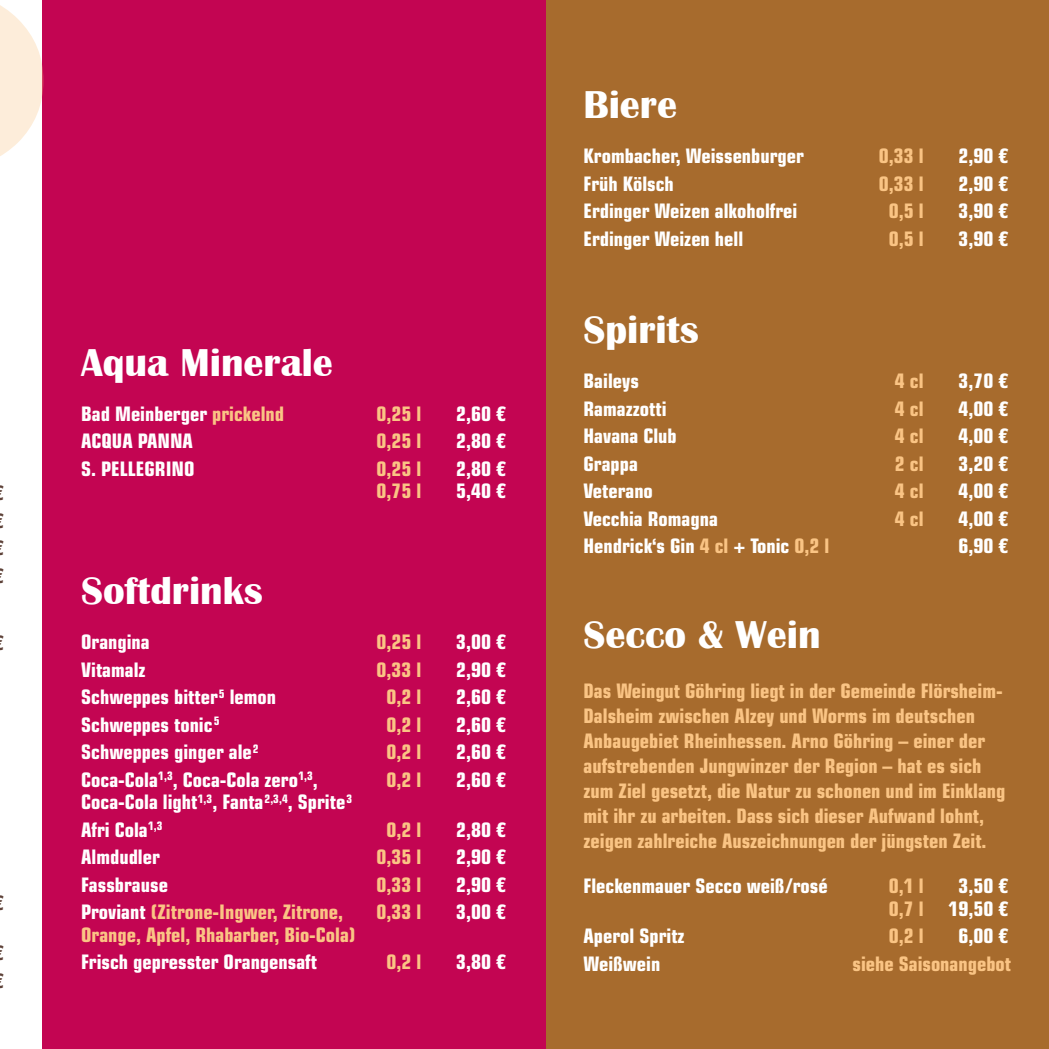
<style>
.page{position:relative;width:1049px;height:1049px;background:#fff}
.page>*{position:absolute;margin:0;border:0;box-sizing:border-box;transform-origin:0 0}
.t1{font:700 40px "Britannic";color:#fff}
.t2{font:700 condensed 20px/27.5px "Eurostile LT Std";color:#fff}
.t3{font:700 condensed 20px/25px "Eurostile LT Std";color:#fac484}
.s1{color:#fac484}
.s2{color:#fff}
</style>
<div class="page">
<div style="left:546px;top:0;width:503px;height:1049px;background:#a76b2d"></div>
<div style="left:43px;top:0;width:503px;height:1049px;background:#c30552"></div>
<svg style="left:0;top:0;width:43px;height:329px"></svg>
<h1 class="t1" style="left:81px;top:340px;width:253px">Aqua Minerale</h1>
<p class="t2" style="left:81px;top:400px;width:204px">Bad Meinberger <span class="s1">prickelnd</span></p>
<p class="t3" style="left:376px;top:401px;width:46px">0,25 l</p>
<p class="t2" style="left:456px;top:400px;width:51px">2,60 €</p>
<p class="t2" style="left:81px;top:427px;width:113px">ACQUA PANNA</p>
<p class="t3" style="left:376px;top:428px;width:46px">0,25 l</p>
<p class="t2" style="left:456px;top:427px;width:51px">2,80 €</p>
<p class="t2" style="left:81px;top:455px;width:115px">S. PELLEGRINO</p>
<p class="t3" style="left:376px;top:456px;width:46px">0,25 l</p>
<p class="t2" style="left:456px;top:455px;width:51px">2,80 €</p>
<p class="t3" style="left:376px;top:478px;width:46px">0,75 l</p>
<p class="t2" style="left:456px;top:477px;width:51px">5,40 €</p>
<h1 class="t1" style="left:81px;top:568px;width:183px">Softdrinks</h1>
<p class="t2" style="left:81px;top:628px;width:70px">Orangina</p>
<p class="t3" style="left:376px;top:630px;width:46px">0,25 l</p>
<p class="t2" style="left:456px;top:628px;width:51px">3,00 €</p>
<p class="t2" style="left:81px;top:656px;width:66px">Vitamalz</p>
<p class="t3" style="left:376px;top:657px;width:46px">0,33 l</p>
<p class="t2" style="left:456px;top:656px;width:51px">2,90 €</p>
<p class="t2" style="left:81px;top:683px;width:196px">Schweppes bitter<sup>5</sup> lemon</p>
<p class="t3" style="left:386px;top:685px;width:36px">0,2 l</p>
<p class="t2" style="left:456px;top:683px;width:51px">2,60 €</p>
<p class="t2" style="left:81px;top:711px;width:140px">Schweppes tonic<sup>5</sup></p>
<p class="t3" style="left:386px;top:712px;width:36px">0,2 l</p>
<p class="t2" style="left:456px;top:711px;width:51px">2,60 €</p>
<p class="t2" style="left:81px;top:738px;width:179px">Schweppes ginger ale<sup>2</sup></p>
<p class="t3" style="left:386px;top:740px;width:36px">0,2 l</p>
<p class="t2" style="left:456px;top:738px;width:51px">2,60 €</p>
<p class="t2" style="left:81px;top:766px;width:238px">Coca-Cola<sup>1,3</sup>, Coca-Cola zero<sup>1,3</sup>,</p>
<p class="t3" style="left:386px;top:767px;width:36px">0,2 l</p>
<p class="t2" style="left:456px;top:766px;width:51px">2,60 €</p>
<p class="t2" style="left:81px;top:788px;width:272px">Coca-Cola light<sup>1,3</sup>, Fanta<sup>2,3,4</sup>, Sprite<sup>3<br></sup>Afri Cola<sup>1,3</sup></p>
<p class="t3" style="left:386px;top:817px;width:36px">0,2 l</p>
<p class="t2" style="left:456px;top:816px;width:51px">2,80 €</p>
<p class="t2" style="left:81px;top:843px;width:80px">Almdudler</p>
<p class="t3" style="left:376px;top:845px;width:46px">0,35 l</p>
<p class="t2" style="left:456px;top:843px;width:51px">2,90 €</p>
<p class="t2" style="left:81px;top:871px;width:88px">Fassbrause</p>
<p class="t3" style="left:376px;top:872px;width:46px">0,33 l</p>
<p class="t2" style="left:456px;top:871px;width:51px">2,90 €</p>
<p class="t3" style="left:81px;top:900px;width:263px"><span class="s2">Proviant</span> (Zitrone-Ingwer, Zitrone,</p>
<p class="t3" style="left:376px;top:900px;width:46px">0,33 l</p>
<p class="t2" style="left:456px;top:898px;width:51px">3,00 €</p>
<p class="t3" style="left:81px;top:922px;width:276px">Orange, Apfel, Rhabarber, Bio-Cola)</p>
<p class="t2" style="left:81px;top:948px;width:237px">Frisch gepresster Orangensaft</p>
<p class="t3" style="left:386px;top:950px;width:36px">0,2 l</p>
<p class="t2" style="left:456px;top:948px;width:51px">3,80 €</p>
<h1 class="t1" style="left:583px;top:82px;width:95px">Biere</h1>
<p class="t2" style="left:583px;top:142px;width:222px">Krombacher, Weissenburger</p>
<p class="t3" style="left:879px;top:144px;width:46px">0,33 l</p>
<p class="t2" style="left:958px;top:142px;width:51px">2,90 €</p>
<p class="t2" style="left:583px;top:170px;width:92px">Früh Kölsch</p>
<p class="t3" style="left:879px;top:171px;width:46px">0,33 l</p>
<p class="t2" style="left:958px;top:170px;width:51px">2,90 €</p>
<p class="t2" style="left:583px;top:197px;width:215px">Erdinger Weizen alkoholfrei</p>
<p class="t3" style="left:889px;top:199px;width:36px">0,5 l</p>
<p class="t2" style="left:958px;top:197px;width:51px">3,90 €</p>
<p class="t2" style="left:583px;top:225px;width:161px">Erdinger Weizen hell</p>
<p class="t3" style="left:889px;top:226px;width:36px">0,5 l</p>
<p class="t2" style="left:958px;top:225px;width:51px">3,90 €</p>
<h1 class="t1" style="left:583px;top:307px;width:117px">Spirits</h1>
<p class="t2" style="left:583px;top:367px;width:57px">Baileys</p>
<p class="t3" style="left:895px;top:369px;width:30px">4 cl</p>
<p class="t2" style="left:958px;top:367px;width:51px">3,70 €</p>
<p class="t2" style="left:583px;top:395px;width:85px">Ramazzotti</p>
<p class="t3" style="left:895px;top:396px;width:30px">4 cl</p>
<p class="t2" style="left:958px;top:395px;width:51px">4,00 €</p>
<p class="t2" style="left:583px;top:422px;width:95px">Havana Club</p>
<p class="t3" style="left:895px;top:424px;width:30px">4 cl</p>
<p class="t2" style="left:958px;top:422px;width:51px">4,00 €</p>
<p class="t2" style="left:583px;top:450px;width:56px">Grappa</p>
<p class="t3" style="left:895px;top:451px;width:30px">2 cl</p>
<p class="t2" style="left:958px;top:450px;width:51px">3,20 €</p>
<p class="t2" style="left:583px;top:477px;width:71px">Veterano</p>
<p class="t3" style="left:895px;top:479px;width:30px">4 cl</p>
<p class="t2" style="left:958px;top:477px;width:51px">4,00 €</p>
<p class="t2" style="left:583px;top:505px;width:136px">Vecchia Romagna</p>
<p class="t3" style="left:895px;top:506px;width:30px">4 cl</p>
<p class="t2" style="left:958px;top:505px;width:51px">4,00 €</p>
<p class="t2" style="left:583px;top:532px;width:247px">Hendrick‘s Gin <span class="s1">4 cl</span> + Tonic <span class="s1">0,2 l</span></p>
<p class="t2" style="left:958px;top:532px;width:51px">6,90 €</p>
<h1 class="t1" style="left:583px;top:612px;width:239px">Secco &amp; Wein</h1>
<p class="t3" style="left:583px;top:679px;width:423px">Das Weingut Göhring liegt in der Gemeinde Flörsheim-Dalsheim zwischen Alzey und Worms im deutschen Anbaugebiet Rheinhessen. Arno Göhring – einer der aufstrebenden Jungwinzer der Region – hat es sich zum Ziel gesetzt, die Natur zu schonen und im Einklang mit ihr zu arbeiten. Dass sich dieser Aufwand lohnt, zeigen zahlreiche Auszeichnungen der jüngsten Zeit.</p>
<p class="t2" style="left:583px;top:872px;width:246px">Fleckenmauer Secco weiß/rosé</p>
<p class="t3" style="left:889px;top:874px;width:36px">0,1 l</p>
<p class="t2" style="left:958px;top:872px;width:51px">3,50 €</p>
<p class="t3" style="left:889px;top:896px;width:36px">0,7 l</p>
<p class="t2" style="left:948px;top:895px;width:61px">19,50 €</p>
<p class="t2" style="left:583px;top:922px;width:103px">Aperol Spritz</p>
<p class="t3" style="left:889px;top:924px;width:36px">0,2 l</p>
<p class="t2" style="left:958px;top:922px;width:51px">6,00 €</p>
<p class="t2" style="left:583px;top:950px;width:78px">Weißwein</p>
<p class="t3" style="left:852px;top:951px;width:160px">siehe Saisonangebot</p>
</div>
